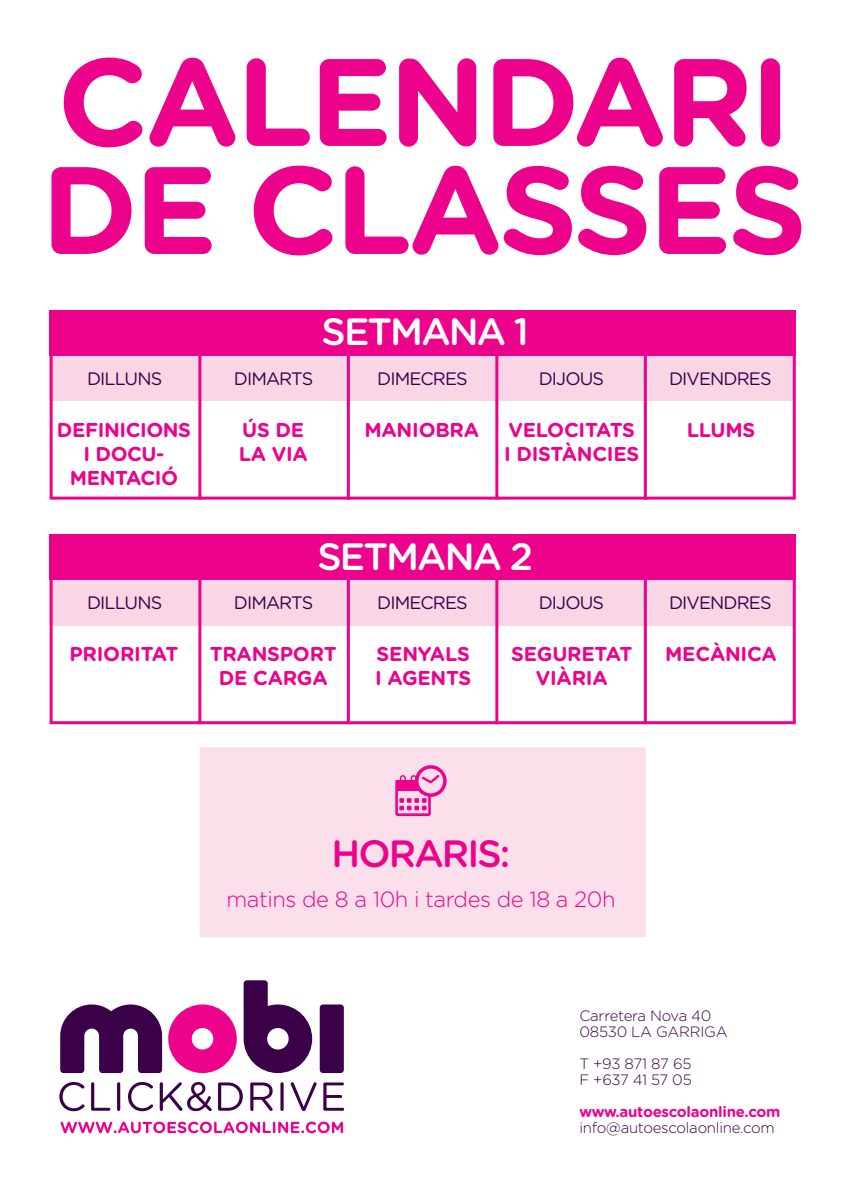
<style>
.page{position:relative;width:842px;height:1191px;background:#fff}
.page>*{position:absolute;margin:0;border:0;box-sizing:border-box;transform-origin:0 0}
.t1{font:700 124px/108px "Gotham Rounded";letter-spacing:-.03em;color:#ed028c}
.t2{font:500 38px "Gotham Rounded";letter-spacing:-.05em;color:#fff}
.t3{font:500 38px "Gotham Rounded";letter-spacing:-.05em;color:#ed028c}
.t4{font:300 22px "Gotham Rounded";letter-spacing:-.02em;color:#ed028c}
.t5{font:700 20px/24px "Gotham Rounded";letter-spacing:-.01em;color:#ed028c;text-align:center}
.t6{font:18px "Gotham Rounded";letter-spacing:-.05em;color:#3a0048}
.t7{font:300 15px/16px "Gotham Rounded";letter-spacing:-.02em;color:#3a0048}
.t8{font:700 15px "Gotham Rounded";letter-spacing:-.02em;color:#ed028c}
</style>
<div class="page">
<svg style="left:244px;top:980px;width:68px;height:93px"></svg>
<svg style="left:168px;top:1004px;width:69px;height:69px"></svg>
<div style="left:320px;top:1004px;width:24px;height:69px;background:#3a0048"></div>
<svg style="left:60px;top:1004px;width:102px;height:69px"></svg>
<svg style="left:61px;top:1121px;width:282px;height:12px"></svg>
<svg style="left:59px;top:1082px;width:26px;height:29px"></svg>
<svg style="left:91px;top:1082px;width:19px;height:28px"></svg>
<svg style="left:117px;top:1082px;width:3px;height:29px"></svg>
<svg style="left:128px;top:1082px;width:25px;height:29px"></svg>
<svg style="left:160px;top:1082px;width:52px;height:29px"></svg>
<svg style="left:218px;top:1082px;width:25px;height:28px"></svg>
<svg style="left:250px;top:1082px;width:23px;height:29px"></svg>
<svg style="left:280px;top:1082px;width:4px;height:29px"></svg>
<svg style="left:291px;top:1082px;width:26px;height:29px"></svg>
<svg style="left:323px;top:1082px;width:21px;height:28px"></svg>
<svg style="left:50px;top:355px;width:746px;height:144px"></svg>
<hr style="left:644px;top:350px;width:3px;height:149px;background:#ed028c">
<hr style="left:495px;top:350px;width:3px;height:149px;background:#ed028c">
<hr style="left:347px;top:350px;width:3px;height:149px;background:#ed028c">
<hr style="left:198px;top:350px;width:3px;height:149px;background:#ed028c">
<div style="left:50px;top:309px;width:746px;height:46px;background:#ed028c"></div>
<svg style="left:50px;top:580px;width:746px;height:144px"></svg>
<hr style="left:644px;top:575px;width:3px;height:149px;background:#ed028c">
<hr style="left:495px;top:575px;width:3px;height:149px;background:#ed028c">
<hr style="left:347px;top:575px;width:3px;height:149px;background:#ed028c">
<hr style="left:198px;top:575px;width:3px;height:149px;background:#ed028c">
<div style="left:50px;top:534px;width:746px;height:46px;background:#ed028c"></div>
<div style="left:200px;top:747px;width:446px;height:190px;background:#fbdfeb"></div>
<svg style="left:395px;top:765px;width:52px;height:51px;background:#f58ec8"></svg>
<h1 class="t1" style="left:41px;top:43px;width:768px">CALENDARI<br>DE CLASSES</h1>
<h2 class="t2" style="left:322px;top:304px;width:209px">SETMANA 1</h2>
<p class="t6" style="left:87px;top:366px;width:77px">DILLUNS</p>
<p class="t6" style="left:234px;top:366px;width:81px">DIMARTS</p>
<p class="t6" style="left:377px;top:366px;width:92px">DIMECRES</p>
<p class="t6" style="left:539px;top:366px;width:67px">DIJOUS</p>
<p class="t6" style="left:669px;top:366px;width:104px">DIVENDRES</p>
<p class="t5" style="left:57px;top:417px;width:136px">DEFINICIONS<br>I DOCU-<br>MENTACIÓ</p>
<p class="t5" style="left:239px;top:417px;width:71px;text-align:left">ÚS DE<br>LA VIA</p>
<p class="t5" style="left:504px;top:417px;width:137px;text-align:left">VELOCITATS<br>I DISTÀNCIES</p>
<p class="t5" style="left:364px;top:417px;width:116px">MANIOBRA</p>
<p class="t5" style="left:687px;top:417px;width:70px">LLUMS</p>
<h2 class="t2" style="left:317px;top:529px;width:217px">SETMANA 2</h2>
<p class="t6" style="left:87px;top:590px;width:77px">DILLUNS</p>
<p class="t6" style="left:234px;top:590px;width:81px">DIMARTS</p>
<p class="t6" style="left:377px;top:590px;width:92px">DIMECRES</p>
<p class="t6" style="left:539px;top:590px;width:67px">DIJOUS</p>
<p class="t6" style="left:669px;top:590px;width:104px">DIVENDRES</p>
<p class="t5" style="left:69px;top:641px;width:111px">PRIORITAT</p>
<p class="t5" style="left:210px;top:641px;width:129px">TRANSPORT<br>DE CARGA</p>
<p class="t5" style="left:375px;top:641px;width:98px;text-align:left">SENYALS<br>I AGENTS</p>
<p class="t5" style="left:511px;top:641px;width:123px">SEGURETAT<br>VIÀRIA</p>
<p class="t5" style="left:665px;top:641px;width:113px">MECÀNICA</p>
<h2 class="t3" style="left:331px;top:826px;width:181px">HORARIS:</h2>
<p class="t4" style="left:226px;top:884px;width:390px">matins de 8 a 10h i tardes de 18 a 20h</p>
<p class="t7" style="left:579px;top:1006px;width:150px">Carretera Nova 40<br>08530 LA GARRIGA</p>
<p class="t7" style="left:579px;top:1054px;width:114px">T +93 871 87 65<br>F +637 41 57 05</p>
<p class="t8" style="left:579px;top:1100px;width:202px">www.autoescolaonline.com</p>
<p class="t7" style="left:579px;top:1118px;width:197px">info@autoescolaonline.com</p>
</div>
